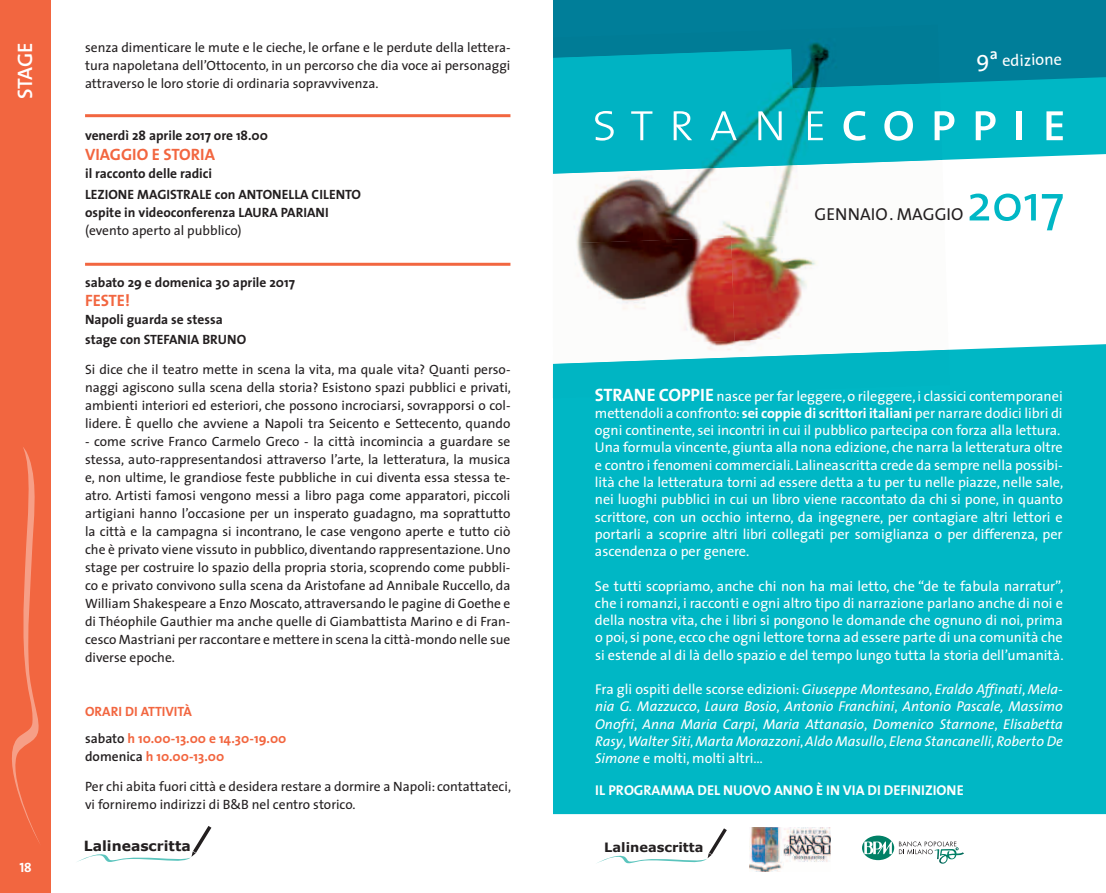
<style>
.page{position:relative;width:1106px;height:893px;background:#fff}
.page>*{position:absolute;margin:0;border:0;box-sizing:border-box;transform-origin:0 0}
.t1{font:55.5px "The Mix Extra Light Caps";letter-spacing:.25em;color:#fff}
.t2{font:51.45px "The Mix";color:#00b7c5}
.t3{font:600 21px "The Sans";letter-spacing:-.025em;color:#fff}
.t4{font:17.4px "The Mix Caps";color:#231f20}
.t5{font:700 16.5px "The Sans";color:#f26640}
.t6{font:16.35px "The Sans";color:#fff}
.t7{font:14.25px/17.2px "The Sans";letter-spacing:-.005em;color:#fff}
.t8{font:italic 14.25px/17.2px "The Sans";color:#fff;text-align:justify}
.t9{font:700 14.25px "The Sans";color:#fff}
.t10{font:700 13.95px "Verdana";color:#231f20}
.t11{font:13.5px/18px "The Sans";color:#231f20;text-align:justify}
.t12{font:700 13.5px/21px "The Sans";color:#231f20}
.t13{font:700 13.5px/27px "The Sans";color:#f26640}
.t14{font:13.5px "The Sans Bold Caps";color:#fff}
.t15{font:700 13.05px "Verdana";color:#231f20}
.s1{font-weight:600;color:#231f20}
.s2{font-size:22.95px}
.s3{font-family:"The Mix Caps"}
.s4{font-weight:700;font-size:18px}
.s5{font-weight:700}
.s6{font-style:normal}
</style>
<div class="page">
<div style="left:0;top:0;width:51px;height:893px;background:#f26640"></div>
<svg style="left:12px;top:447px;width:28px;height:396px"></svg>
<svg style="left:77px;top:826px;width:134px;height:36px"></svg>
<hr style="left:85px;top:263px;width:425px;height:3px;background:#f26640">
<hr style="left:85px;top:114px;width:425px;height:3px;background:#f26640">
<div style="left:553px;top:0;width:553px;height:118px;background:#007e99"></div>
<svg style="left:942px;top:77px;width:164px;height:83px;background:#09b7c5"></svg>
<div style="left:553px;top:344px;width:553px;height:470px;background:#00b7c5"></div>
<img style="left:574px;top:174px;width:154px;height:64px">
<img style="left:728px;top:174px;width:68px;height:64px">
<img style="left:575px;top:238px;width:156px;height:96px">
<img style="left:731px;top:231px;width:86px;height:103px">
<img style="left:553px;top:334px;width:395px;height:16px">
<img style="left:808px;top:42px;width:22px;height:12px">
<img style="left:792px;top:54px;width:45px;height:34px">
<img style="left:553px;top:49px;width:239px;height:39px">
<img style="left:553px;top:88px;width:244px;height:86px">
<img style="left:794px;top:83px;width:148px;height:82px">
<img style="left:553px;top:350px;width:396px;height:48px">
<svg style="left:597px;top:828px;width:130px;height:36px"></svg>
<svg style="left:862px;top:836px;width:32px;height:24px"></svg>
<svg style="left:864px;top:842px;width:28px;height:12px"></svg>
<svg style="left:899px;top:841px;width:57px;height:13px"></svg>
<img style="left:934px;top:847px;width:30px;height:17px">
<img style="left:750px;top:827px;width:80px;height:45px">
<h3 class="t3" style="left:8px;top:99px;width:58px;rotate:-90deg">STAGE</h3>
<p class="t14" style="left:19px;top:856px;width:14px">18</p>
<p class="t11" style="left:85px;top:38px;width:427px">senza dimenticare le mute e le cieche, le orfane e le perdute della lettera&shy;tura napoletana dell’Ottocento, in un percorso che dia voce ai personaggi attraverso le loro storie di ordinaria sopravvivenza.</p>
<p class="t12" style="left:85px;top:125px;width:184px">venerdì 28 aprile 2017 ore 18.00</p>
<p class="t5" style="left:85px;top:140px;width:131px">VIAGGIO E STORIA</p>
<p class="t12" style="left:85px;top:162px;width:277px">il racconto delle radici<br>LEZIONE MAGISTRALE con ANTONELLA CILENTO</p>
<p class="t12" style="left:85px;top:201px;width:245px">ospite in videoconferenza LAURA PARIANI</p>
<p class="t11" style="left:85px;top:221px;width:158px">(evento aperto al pubblico)</p>
<p class="t12" style="left:85px;top:271px;width:211px">sabato 29 e domenica 30 aprile 2017</p>
<p class="t5" style="left:85px;top:287px;width:46px">FESTE!</p>
<p class="t12" style="left:85px;top:310px;width:163px;line-height:19.5px">Napoli guarda se stessa stage con STEFANIA BRUNO</p>
<p class="t11" style="left:85px;top:360px;width:427px">Si dice che il teatro mette in scena la vita, ma quale vita? Quanti perso&shy;naggi agiscono sulla scena della storia? Esistono spazi pubblici e privati, ambienti interiori ed esteriori, che possono incrociarsi, sovrapporsi o col&shy;lidere. È quello che avviene a Napoli tra Seicento e Settecento, quando</p>
<p class="t11" style="left:85px;top:432px;width:427px">- come scrive Franco Carmelo Greco - la città incomincia a guardare se stessa, auto-rappresentandosi attraverso l’arte, la letteratura, la musica e, non ultime, le grandiose feste pubbliche in cui diventa essa stessa te&shy;atro. Artisti famosi vengono messi a libro paga come apparatori, piccoli artigiani hanno l’occasione per un insperato guadagno, ma soprattutto la città e la campagna si incontrano, le case vengono aperte e tutto ciò che è privato viene vissuto in pubblico, diventando rappresentazione. Uno stage per costruire lo spazio della propria storia, scoprendo come pubbli&shy;co e privato convivono sulla scena da Aristofane ad Annibale Ruccello, da William Shakespeare a Enzo Moscato, attraversando le pagine di Goethe e di Théophile Gauthier ma anche quelle di Giambattista Marino e di Fran&shy;cesco Mastriani per raccontare e mettere in scena la città-mondo nelle sue diverse epoche.</p>
<p class="t13" style="left:85px;top:697px;width:203px">ORARI DI ATTIVITÀ<br><span class="s1">sabato</span> h 10.00-13.00 e 14.30-19.00</p>
<p class="t13" style="left:85px;top:742px;width:141px"><span class="s1">domenica</span> h 10.00-13.00</p>
<p class="t11" style="left:85px;top:777px;width:427px">Per chi abita fuori città e desidera restare a dormire a Napoli: contattateci, vi forniremo indirizzi di B&amp;B nel centro storico.</p>
<p class="t10" style="left:84px;top:836px;width:108px">Lalineascritta</p>
<p class="t6" style="left:975px;top:48px;width:87px;rotate:-2deg"><span class="s2">9ª</span> edizione</p>
<h1 class="t1" style="left:591px;top:76px;width:476px">strane<span class="s3">coppie</span></h1>
<h2 class="t2" style="left:966px;top:160px;width:99px">2017</h2>
<p class="t4" style="left:814px;top:200px;width:150px">GENNAIO . MAGGIO</p>
<p class="t7" style="left:595px;top:387px;width:470px"><span class="s4">STRANE COPPIE</span> nasce per far leggere, o rileggere,i classici contemporanei mettendoli a confronto: <span class="s5">sei coppie di scrittori italiani</span> per narrare dodici libri di ogni continente, sei incontri in cui il pubblico partecipa con forza alla lettura.<br>Una formula vincente,giunta alla nona edizione, che narra la letteratura oltre e contro i fenomeni commerciali. Lalineascritta crede da sempre nella possibi&shy;lità che la letteratura torni ad essere detta a tu per tu nelle piazze, nelle sale, nei luoghi pubblici in cui un libro viene raccontato da chi si pone, in quanto scrittore, con un occhio interno, da ingegnere, per contagiare altri lettori e portarli a scoprire altri libri collegati per somiglianza o per differenza, per ascendenza o per genere.</p>
<p class="t7" style="left:595px;top:577px;width:470px;text-align:justify">Se tutti scopriamo, anche chi non ha mai letto, che “de te fabula narratur”, che i romanzi, i racconti e ogni altro tipo di narrazione parlano anche di noi e della nostra vita, che i libri si pongono le domande che ognuno di noi, prima o poi, si pone, ecco che ogni lettore torna ad essere parte di una comunità che si estende al di là dello spazio e del tempo lungo tutta la storia dell’umanità.</p>
<p class="t8" style="left:595px;top:680px;width:469px"><span class="s6">Fra gli ospiti delle scorse edizioni:</span> Giuseppe Montesano<span class="s6">,</span> Eraldo Affinati<span class="s6">,</span> Mela&shy;nia G. Mazzucco<span class="s6">,</span> Laura Bosio<span class="s6">,</span> Antonio Franchini<span class="s6">,</span> Antonio Pascale, Massimo Onofri<span class="s6">,</span> Anna Maria Carpi<span class="s6">,</span> Maria Attanasio<span class="s6">,</span> Domenico Starnone<span class="s6">,</span> Elisabetta Rasy<span class="s6">,</span> Walter Siti<span class="s6">,</span> Marta Morazzoni<span class="s6">,</span> Aldo Masullo<span class="s6">,</span> Elena Stancanelli<span class="s6">,</span> Roberto De Simone <span class="s6">e molti, molti altri…</span></p>
<p class="t9" style="left:595px;top:779px;width:370px">IL PROGRAMMA DEL NUOVO ANNO È IN VIA DI DEFINIZIONE</p>
<p class="t15" style="left:604px;top:838px;width:101px">Lalineascritta</p>
</div>
